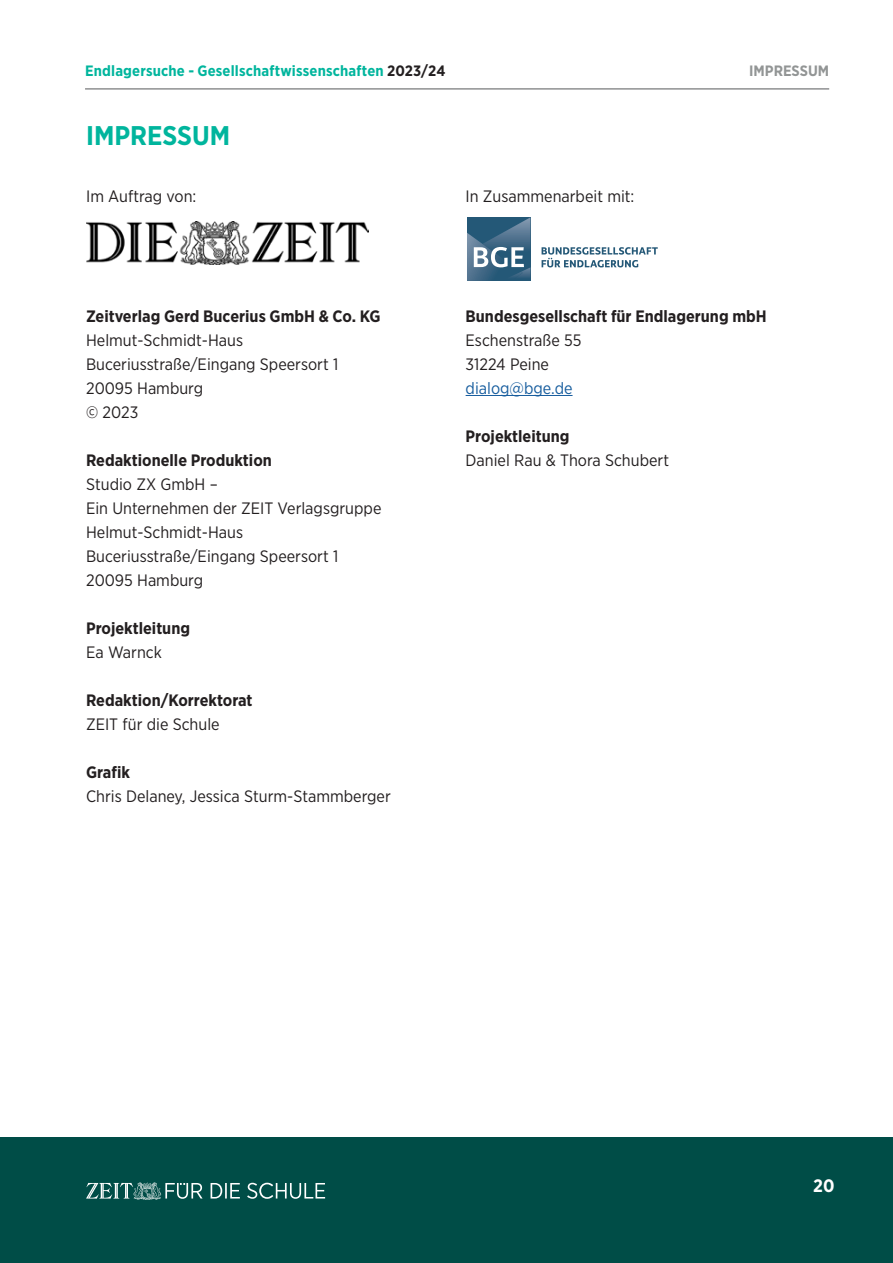
<style>
.page{position:relative;width:893px;height:1263px;background:#fff}
.page>*{position:absolute;margin:0;border:0;box-sizing:border-box;transform-origin:0 0}
.Headline{font:700 27px "Gotham Narrow";color:#00b59d}
.t1{font:700 18px "Gotham Narrow";color:#fff}
.t2{font:16.5px "Gotham Narrow";color:#231f20}
.t3{font:700 16.5px/24px "Gotham Narrow";color:#231f20}
.t4{font:16.5px "Gotham Narrow";color:#175d9e}
.t5{font:700 15px "Gotham Narrow";letter-spacing:.01em;color:#00b59d}
.RUBRIK_OBEN_RECHTS{font:700 15px "Gotham Narrow";color:#929595}
.s1{color:#231f20}
.s2{font-weight:400}
</style>
<div class="page">
<div style="left:0;top:1137px;width:893px;height:126px;background:#004d47"></div>
<svg style="left:86px;top:1182px;width:239px;height:18px"></svg>
<hr style="left:85px;top:89px;width:744px;height:1px;background:#57585a">
<svg style="left:542px;top:247px;width:116px;height:20px"></svg>
<svg style="left:467px;top:217px;width:64px;height:64px;background:#517791"></svg>
<img style="left:86px;top:221px;width:282px;height:43px">
<hr style="left:466px;top:395px;width:107px;height:1px;background:#175d9e">
<p class="t5" style="left:85px;top:61px;width:362px">Endlagersuche - Gesellschaftwissenschaften <span class="s1">2023/24</span></p>
<p class="RUBRIK_OBEN_RECHTS" style="left:749px;top:61px;width:81px">IMPRESSUM</p>
<p class="Headline" style="left:86px;top:119px;width:145px">IMPRESSUM</p>
<p class="t2" style="left:86px;top:186px;width:112px">Im Auftrag von:</p>
<p class="t3" style="left:86px;top:304px;width:296px">Zeitverlag Gerd Bucerius GmbH &amp; Co. KG</p>
<p class="t2" style="left:86px;top:330px;width:158px">Helmut-Schmidt-Haus</p>
<p class="t2" style="left:86px;top:354px;width:254px">Buceriusstraße/Eingang Speersort 1</p>
<p class="t2" style="left:86px;top:378px;width:119px">20095 Hamburg</p>
<p class="t2" style="left:86px;top:402px;width:54px">© 2023</p>
<p class="t3" style="left:86px;top:448px;width:187px">Redaktionelle Produktion</p>
<p class="t2" style="left:86px;top:474px;width:133px">Studio ZX GmbH –</p>
<p class="t2" style="left:86px;top:498px;width:297px">Ein Unternehmen der ZEIT Verlagsgruppe</p>
<p class="t2" style="left:86px;top:522px;width:158px">Helmut-Schmidt-Haus</p>
<p class="t2" style="left:86px;top:546px;width:254px">Buceriusstraße/Eingang Speersort 1</p>
<p class="t2" style="left:86px;top:570px;width:119px">20095 Hamburg</p>
<p class="t3" style="left:86px;top:616px;width:105px">Projektleitung<br><span class="s2">Ea Warnck</span></p>
<p class="t3" style="left:86px;top:688px;width:168px">Redaktion/Korrektorat<br><span class="s2">ZEIT für die Schule</span></p>
<p class="t3" style="left:86px;top:760px;width:45px">Grafik</p>
<p class="t2" style="left:86px;top:786px;width:306px">Chris Delaney, Jessica Sturm-Stammberger</p>
<p class="t2" style="left:466px;top:186px;width:170px">In Zusammenarbeit mit:</p>
<p class="t3" style="left:466px;top:304px;width:303px">Bundesgesellschaft für Endlagerung mbH</p>
<p class="t2" style="left:466px;top:330px;width:117px">Eschenstraße 55</p>
<p class="t2" style="left:466px;top:354px;width:85px">31224 Peine</p>
<p class="t4" style="left:466px;top:378px;width:108px">dialog@bge.de</p>
<p class="t3" style="left:466px;top:424px;width:105px">Projektleitung</p>
<p class="t2" style="left:466px;top:450px;width:205px">Daniel Rau &amp; Thora Schubert</p>
<p class="t1" style="left:813px;top:1174px;width:23px">20</p>
</div>
